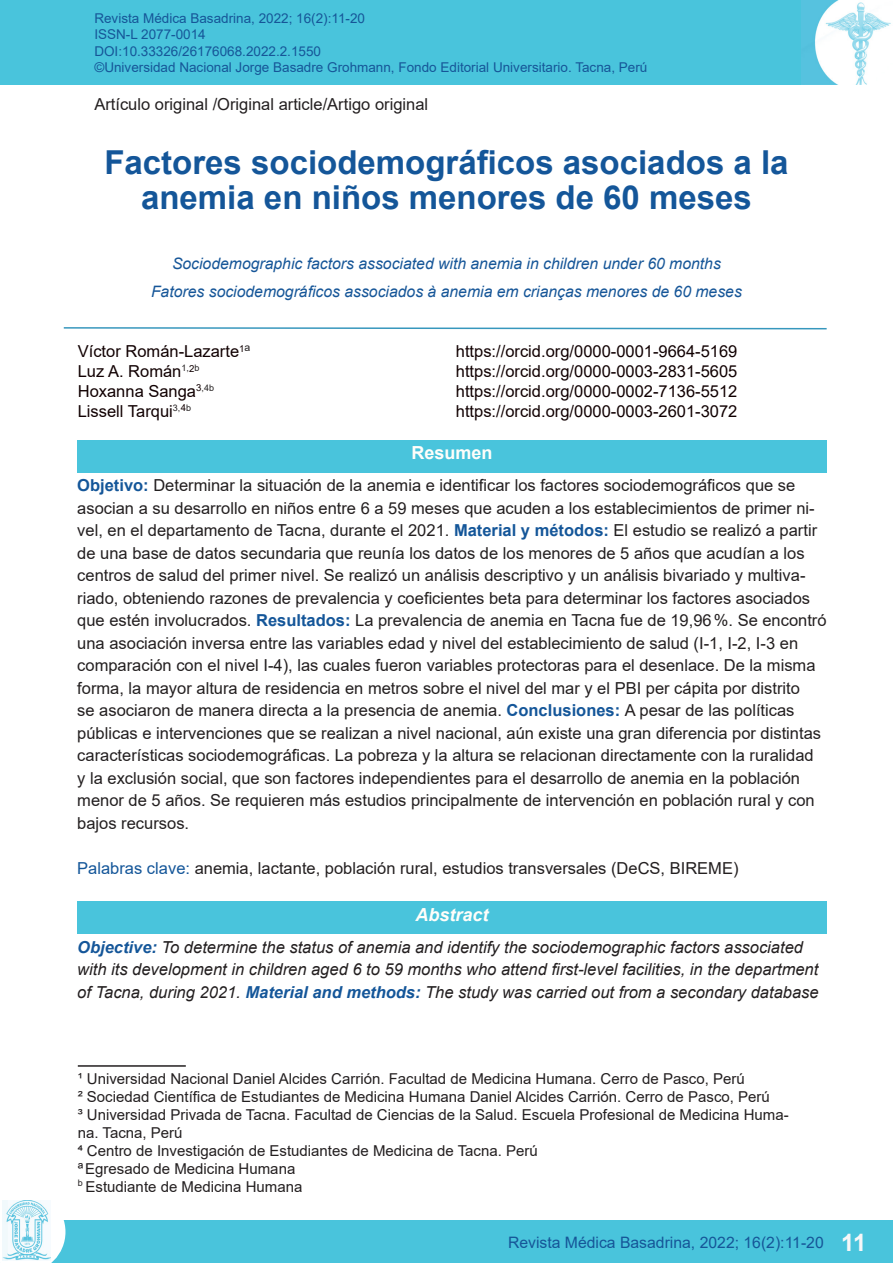
<style>
.page{position:relative;width:893px;height:1263px;background:#fff}
.page>*{position:absolute;margin:0;border:0;box-sizing:border-box;transform-origin:0 0}
.t1{font:700 33px "Arial";color:#145699}
.t2{font:700 24px "Arial";color:#f7f7f8}
.t3{font:italic 700 18px "Arial";color:#fffefa}
.t4{font:700 18px "Arial";color:#fffefa}
.t5{font:16.5px/22.5px "Arial";color:#231f20}
.t6{font:italic 16.5px/22.5px "Arial";color:#231f20}
.t7{font:16.5px "Arial";color:#110002}
.t8{font:italic 15.75px "Arial";color:#165698}
.t9{font:15.75px "Arial";color:#165698}
.t10{font:15px/18px "Arial";color:#231f20}
.t11{font:13.5px "Arial";color:#165698}
.t12{font:10.5px "Arial";color:#231f20}
.t13{font:9px "Arial";color:#231f20}
.s1{font-size:9.6px;color:#110002}
.s2{font-weight:700;color:#145699}
.s3{color:#145699}
</style>
<div class="page">
<div style="left:1px;top:0;width:892px;height:85px;background:#49c4dc"></div>
<img style="left:801px;top:0;width:92px;height:85px">
<svg style="left:63px;top:327px;width:764px;height:3px"></svg>
<div style="left:77px;top:440px;width:750px;height:33px;background:#49c4dc"></div>
<div style="left:77px;top:901px;width:750px;height:33px;background:#49c4dc"></div>
<div style="left:0;top:1221px;width:893px;height:42px;background:#49c4dc"></div>
<svg style="left:0;top:1200px;width:65px;height:63px"></svg>
<img style="left:3px;top:1200px;width:48px;height:60px">
<hr style="left:78px;top:1065px;width:108px;height:2px;background:#231f20">
<p class="t11" style="left:94px;top:9px;width:272px">Revista Médica Basadrina, 2022; 16(2):11-20</p>
<p class="t11" style="left:94px;top:25px;width:113px">ISSN-L 2077-0014</p>
<p class="t11" style="left:94px;top:42px;width:228px">DOI:10.33326/26176068.2022.2.1550</p>
<p class="t11" style="left:94px;top:58px;width:554px">©Universidad Nacional Jorge Basadre Grohmann, Fondo Editorial Universitario. Tacna, Perú</p>
<p class="t5" style="left:94px;top:93px;width:335px">Artículo original /Original article/Artigo original</p>
<p class="t1" style="left:104px;top:139px;width:686px">Factores sociodemográficos asociados a la</p>
<p class="t1" style="left:141px;top:174px;width:612px">anemia en niños menores de 60 meses</p>
<p class="t8" style="left:172px;top:253px;width:550px">Sociodemographic factors associated with anemia in children under 60 months</p>
<p class="t8" style="left:151px;top:281px;width:592px">Fatores sociodemográficos associados à anemia em crianças menores de 60 meses</p>
<p class="t7" style="left:78px;top:340px;width:168px">Víctor Román-Lazarte<sup>1</sup></p>
<p class="t12" style="left:245px;top:340px;width:7px">a</p>
<p class="t7" style="left:456px;top:340px;width:283px">https://orcid.org/0000-0001-9664-5169</p>
<p class="t7" style="left:78px;top:360px;width:105px">Luz A. Román</p>
<p class="t13" style="left:181px;top:362px;width:20px">1,<span class="s1">2</span>b</p>
<p class="t7" style="left:456px;top:360px;width:283px">https://orcid.org/0000-0003-2831-5605</p>
<p class="t7" style="left:78px;top:380px;width:125px">Hoxanna Sanga<sup>3</sup></p>
<p class="t13" style="left:202px;top:381px;width:14px">,4b</p>
<p class="t7" style="left:456px;top:380px;width:283px">https://orcid.org/0000-0002-7136-5512</p>
<p class="t7" style="left:78px;top:400px;width:97px">Lissell Tarqui</p>
<p class="t13" style="left:173px;top:402px;width:20px">3,<span class="s1">4</span>b</p>
<p class="t7" style="left:456px;top:400px;width:283px">https://orcid.org/0000-0003-2601-3072</p>
<p class="t4" style="left:411px;top:440px;width:83px">Resumen</p>
<p class="t5" style="left:77px;top:474px;width:751px"><span class="s2">Objetivo:</span> Determinar la situación de la anemia e identificar los factores sociodemográficos que se asocian a su desarrollo en niños entre 6 a 59 meses que acuden a los establecimientos de primer ni&shy;vel, en el departamento de Tacna, durante el 2021. <span class="s2">Material y métodos:</span> El estudio se realizó a partir de una base de datos secundaria que reunía los datos de los menores de 5 años que acudían a los centros de salud del primer nivel. Se realizó un análisis descriptivo y un análisis bivariado y multiva&shy;riado, obteniendo razones de prevalencia y coeficientes beta para determinar los factores asociados que estén involucrados. <span class="s2">Resultados:</span> La prevalencia de anemia en Tacna fue de 19,96%. Se encontró una asociación inversa entre las variables edad y nivel del establecimiento de salud (I-1, I-2, I-3 en comparación con el nivel I-4), las cuales fueron variables protectoras para el desenlace. De la misma forma, la mayor altura de residencia en metros sobre el nivel del mar y el PBI per cápita por distrito<br>se asociaron de manera directa a la presencia de anemia. <span class="s2">Conclusiones:</span> A pesar de las políticas públicas e intervenciones que se realizan a nivel nacional, aún existe una gran diferencia por distintas características sociodemográficas. La pobreza y la altura se relacionan directamente con la ruralidad<br>y la exclusión social, que son factores independientes para el desarrollo de anemia en la población menor de 5 años. Se requieren más estudios principalmente de intervención en población rural y con bajos recursos.</p>
<p class="t5" style="left:77px;top:857px;width:663px"><span class="s3">Palabras clave:</span> anemia, lactante, población rural, estudios transversales (DeCS, BIREME)</p>
<p class="t3" style="left:415px;top:902px;width:75px">Abstract</p>
<p class="t6" style="left:77px;top:936px;width:743px"><span class="s2">Objective:</span> To determine the status of anemia and identify the sociodemographic factors associated with its development in children aged 6 to 59 months who attend first-level facilities, in the department of Tacna, during 2021. <span class="s2">Material and methods:</span> The study was carried out from a secondary database</p>
<p class="t10" style="left:78px;top:1069px;width:668px">¹ Universidad Nacional Daniel Alcides Carrión. Facultad de Medicina Humana. Cerro de Pasco, Perú</p>
<p class="t10" style="left:78px;top:1087px;width:694px">² Sociedad Científica de Estudiantes de Medicina Humana Daniel Alcides Carrión. Cerro de Pasco, Perú</p>
<p class="t10" style="left:78px;top:1105px;width:712px">³ Universidad Privada de Tacna. Facultad de Ciencias de la Salud. Escuela Profesional de Medicina Huma&shy;na. Tacna, Perú</p>
<p class="t10" style="left:78px;top:1141px;width:461px">4 Centro de Investigación de Estudiantes de Medicina de Tacna. Perú</p>
<p class="t10" style="left:78px;top:1159px;width:219px">ªEgresado de Medicina Humana</p>
<p class="t13" style="left:78px;top:1177px;width:7px">b</p>
<p class="t10" style="left:86px;top:1177px;width:218px">Estudiante de Medicina Humana</p>
<p class="t9" style="left:508px;top:1231px;width:317px">Revista Médica Basadrina, 2022; 16(2):11-20</p>
<p class="t2" style="left:841px;top:1225px;width:27px">11</p>
</div>
